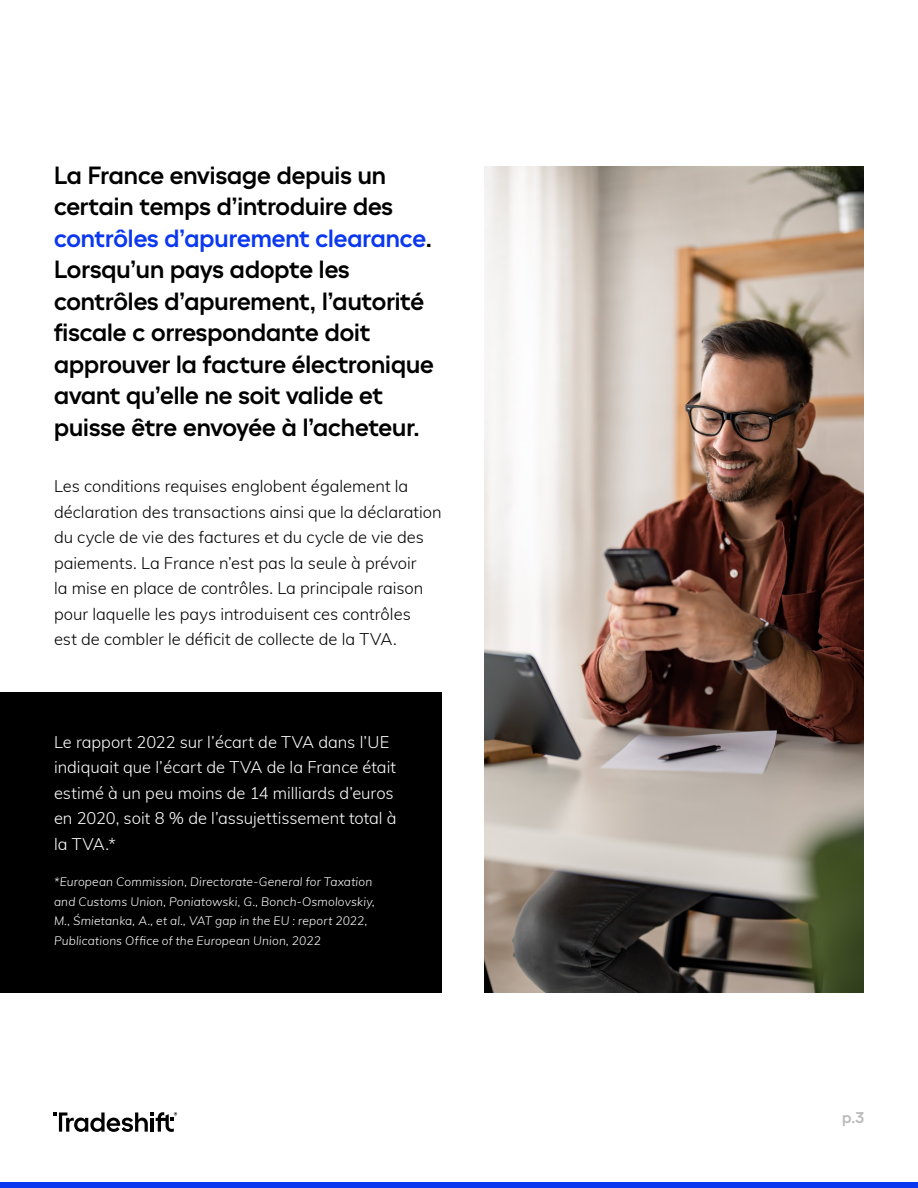
<style>
.page{position:relative;width:918px;height:1188px;background:#fff}
.page>*{position:absolute;margin:0;border:0;box-sizing:border-box;transform-origin:0 0}
.t1{font:500 24px/31.5px "Tradeshift";color:#000}
.t2{font:300 16.5px/25.5px "Muli";color:#000}
.t3{font:300 16.5px/25.5px "Muli";color:#fff}
.t4{font:500 15px "Tradeshift";color:#b9b9b9}
.t5{font:italic 300 12px/19.5px "Muli";letter-spacing:.015em;color:#fff}
.s1{color:#0a37f0}
</style>
<div class="page">
<svg style="left:54px;top:1112px;width:123px;height:20px"></svg>
<div style="left:0;top:1182px;width:918px;height:6px;background:#0a37f0"></div>
<img style="left:485px;top:166px;width:379px;height:827px">
<div style="left:0;top:692px;width:442px;height:301px;background:#000"></div>
<p class="t1" style="left:54px;top:158px;width:381px">La France envisage depuis un certain temps d’introduire des <span class="s1">contrôles d’apurement clearance</span>.<br>Lorsqu’un pays adopte les contrôles d’apurement, l’autorité fiscale c orrespondante doit approuver la facture électronique avant qu’elle ne soit valide et puisse être envoyée à l’acheteur.</p>
<p class="t2" style="left:54px;top:473px;width:389px">Les conditions requises englobent également la déclaration des transactions ainsi que la déclaration du cycle de vie des factures et du cycle de vie des paiements. La France n’est pas la seule à prévoir<br>la mise en place de contrôles. La principale raison pour laquelle les pays introduisent ces contrôles<br>est de combler le déficit de collecte de la TVA.</p>
<p class="t3" style="left:54px;top:728px;width:344px">Le rapport 2022 sur l’écart de TVA dans l’UE indiquait que l’écart de TVA de la France était estimé à un peu moins de 14 milliards d’euros en 2020, soit 8 % de l’assujettissement total à la TVA.*</p>
<p class="t5" style="left:54px;top:872px;width:322px">*European Commission, Directorate-General for Taxation and Customs Union, Poniatowski, G., Bonch-Osmolovskiy, M., Śmietanka, A., et al., VAT gap in the EU : report 2022, Publications Office of the European Union, 2022</p>
<p class="t4" style="left:842px;top:1108px;width:23px">p.3</p>
</div>
